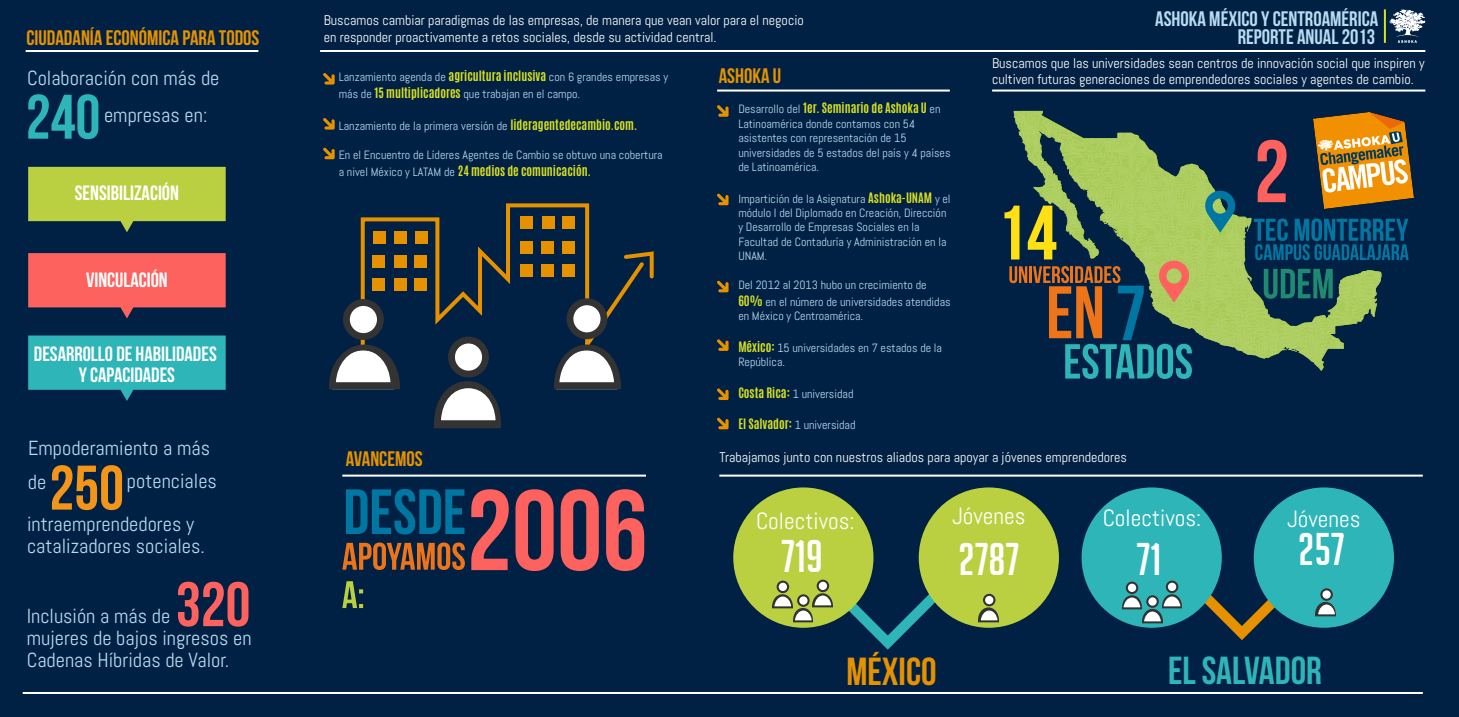
<style>
.page{position:relative;width:1459px;height:717px;background:#002144}
.page>*{position:absolute;margin:0;border:0;box-sizing:border-box;transform-origin:0 0}
.t1{font:62.8px "Bebas Neue";color:#fd625e}
.t2{font:62.8px "Bebas Neue";color:#f39519}
.t3{font:62.8px "Bebas Neue";color:#2eb5b8}
.t4{font:44.7px "Big Noodle Titling";color:#fff}
.t5{font:39.1px "Bebas Neue";color:#2eb5b8}
.t6{font:39.1px "Bebas Neue";color:#e59100}
.t7{font:23.4px "Abel";color:#fff}
.t8{font:21px "Bebas Neue";color:#e69200}
.t9{font:21px/18px "Bebas Neue";color:#b8dbf1;text-align:right}
.t10{font:20.7px/20.7px "Bebas Neue";color:#fff;text-align:center}
.t11{font:20.3px/21.9px "Abel";color:#b8dbf1}
.t12{font:14px/16.8px "Abel";color:#fff}
.t13{font:12px/14.4px "Abel";color:#b8dbf1}
.t14{font:700 12px "Antonio";color:#d9e021}
.s1{font-family:"Antonio";font-weight:700;color:#d9e021}
.s2{font-family:"Abel";font-weight:400;color:#b8dbf1}
</style>
<div class="page">
<svg style="left:28px;top:167px;width:198px;height:65px;background:#9cb340"></svg>
<svg style="left:28px;top:253px;width:198px;height:65px;background:#d45759"></svg>
<svg style="left:1389px;top:9px;width:36px;height:34px"></svg>
<hr style="left:1384px;top:9px;width:2px;height:34px;background:#d9e021">
<hr style="left:320px;top:50px;width:1105px;height:2px;background:#fff">
<svg style="left:323px;top:73px;width:12px;height:12px"></svg>
<svg style="left:323px;top:118px;width:12px;height:12px"></svg>
<svg style="left:323px;top:147px;width:12px;height:12px"></svg>
<hr style="left:26px;top:50px;width:232px;height:2px;background:#fff">
<svg style="left:28px;top:335px;width:198px;height:66px"></svg>
<hr style="left:717px;top:89px;width:233px;height:2px;background:#fff">
<hr style="left:992px;top:89px;width:433px;height:2px;background:#fff">
<img style="left:1409px;top:159px;width:4px;height:40px">
<svg style="left:1005px;top:111px;width:404px;height:268px"></svg>
<svg style="left:717px;top:105px;width:12px;height:12px"></svg>
<svg style="left:717px;top:193px;width:12px;height:12px"></svg>
<svg style="left:717px;top:280px;width:12px;height:12px"></svg>
<svg style="left:717px;top:339px;width:12px;height:12px"></svg>
<svg style="left:717px;top:417px;width:12px;height:12px"></svg>
<svg style="left:717px;top:388px;width:12px;height:12px"></svg>
<svg style="left:346px;top:489px;width:118px;height:45px"></svg>
<svg style="left:342px;top:542px;width:123px;height:28px"></svg>
<svg style="left:342px;top:581px;width:21px;height:27px"></svg>
<svg style="left:471px;top:489px;width:38px;height:81px"></svg>
<svg style="left:515px;top:489px;width:39px;height:82px"></svg>
<svg style="left:561px;top:489px;width:38px;height:82px"></svg>
<svg style="left:606px;top:489px;width:38px;height:82px"></svg>
<hr style="left:342px;top:474px;width:304px;height:2px;background:#fff">
<hr style="left:719px;top:474px;width:704px;height:2px;background:#fff">
<div style="left:1082px;top:487px;width:140px;height:140px;background:#2eb5b8;border-radius:50%"></div>
<div style="left:1254px;top:487px;width:140px;height:140px;background:#2eb5b8;border-radius:50%"></div>
<div style="left:919px;top:487px;width:140px;height:140px;background:#bbd040;border-radius:50%"></div>
<div style="left:733px;top:487px;width:141px;height:140px;background:#bbd040;border-radius:50%"></div>
<svg style="left:772px;top:534px;width:227px;height:116px"></svg>
<svg style="left:1122px;top:524px;width:228px;height:116px"></svg>
<hr style="left:23px;top:692px;width:1400px;height:2px;background:#fff">
<svg style="left:360px;top:203px;width:274px;height:122px"></svg>
<svg style="left:329px;top:299px;width:71px;height:90px"></svg>
<svg style="left:434px;top:336px;width:67px;height:92px"></svg>
<svg style="left:554px;top:298px;width:67px;height:91px"></svg>
<div style="left:373px;top:231px;width:13px;height:12px;background:#e59100"></div>
<div style="left:395px;top:231px;width:12px;height:12px;background:#e59100"></div>
<div style="left:415px;top:231px;width:13px;height:12px;background:#e59100"></div>
<div style="left:373px;top:255px;width:12px;height:13px;background:#e59100"></div>
<div style="left:394px;top:255px;width:12px;height:13px;background:#e59100"></div>
<div style="left:415px;top:255px;width:12px;height:13px;background:#e59100"></div>
<div style="left:373px;top:278px;width:12px;height:13px;background:#e59100"></div>
<div style="left:394px;top:278px;width:12px;height:13px;background:#e59100"></div>
<div style="left:415px;top:278px;width:12px;height:13px;background:#e59100"></div>
<div style="left:520px;top:216px;width:13px;height:13px;background:#e59100"></div>
<div style="left:542px;top:216px;width:12px;height:13px;background:#e59100"></div>
<div style="left:563px;top:216px;width:12px;height:13px;background:#e59100"></div>
<div style="left:520px;top:241px;width:12px;height:13px;background:#e59100"></div>
<div style="left:541px;top:241px;width:13px;height:13px;background:#e59100"></div>
<div style="left:562px;top:241px;width:12px;height:13px;background:#e59100"></div>
<div style="left:520px;top:264px;width:12px;height:12px;background:#e59100"></div>
<div style="left:541px;top:264px;width:13px;height:12px;background:#e59100"></div>
<div style="left:562px;top:264px;width:12px;height:12px;background:#e59100"></div>
<svg style="left:621px;top:249px;width:33px;height:31px"></svg>
<h3 class="t8" style="left:26px;top:26px;width:235px">CIUDADANÍA ECONÓMICA PARA TODOS</h3>
<h3 class="t11" style="left:27px;top:67px;width:194px">Colaboración con más de</h3>
<h1 class="t3" style="left:26px;top:82px;width:76px">240</h1>
<h3 class="t11" style="left:104px;top:104px;width:105px">empresas en:</h3>
<h3 class="t10" style="left:75px;top:182px;width:106px">SENSIBILIZACIÓN</h3>
<h3 class="t10" style="left:86px;top:269px;width:83px">VINCULACIÓN</h3>
<h3 class="t10" style="left:34px;top:343px;width:184px">DESARROLLO DE HABILIDADES<br>Y CAPACIDADES</h3>
<h3 class="t11" style="left:127px;top:431px;width:91px;line-height:33px;text-indent:-99px">Empoderamiento a más potenciales</h3>
<h3 class="t11" style="left:27px;top:513px;width:179px">intraemprendedores y catalizadores sociales.</h3>
<h1 class="t2" style="left:49px;top:453px;width:76px">250</h1>
<h3 class="t11" style="left:28px;top:471px;width:20px">de</h3>
<h1 class="t1" style="left:176px;top:570px;width:76px">320</h1>
<h3 class="t11" style="left:27px;top:605px;width:226px">Inclusión a más de<br>mujeres de bajos ingresos en<br>Cadenas Híbridas de Valor.</h3>
<p class="t12" style="left:324px;top:12px;width:482px">Buscamos cambiar paradigmas de las empresas, de manera que vean valor para el negocio en responder proactivamente a retos sociales, desde su actividad central.</p>
<h3 class="t9" style="left:1155px;top:10px;width:225px">ASHOKA MÉXICO Y CENTROAMÉRICA<br>REPORTE ANUAL 2013</h3>
<p class="t13" style="left:339px;top:69px;width:331px;line-height:17px">Lanzamiento agenda de <span class="s1">agricultura inclusiva</span> con 6 grandes empresas y más de <span class="s1">15 multiplicadores</span> que trabajan en el campo.</p>
<p class="t13" style="left:339px;top:119px;width:300px">Lanzamiento de la primera versión de <span class="s1">lideragentedecambio.com.</span></p>
<p class="t13" style="left:339px;top:147px;width:325px">En el Encuentro de Líderes Agentes de Cambio se obtuvo una cobertura</p>
<p class="t14" style="left:339px;top:161px;width:254px"><span class="s2">a nivel México y LATAM de</span> 24 medios de comunicación.</p>
<h3 class="t8" style="left:346px;top:447px;width:78px">AVANCEMOS</h3>
<h3 class="t8" style="left:719px;top:64px;width:64px">ASHOKA U</h3>
<p class="t12" style="left:992px;top:54px;width:434px">Buscamos que las universidades sean centros de innovación social que inspiren y cultiven futuras generaciones de emprendedores sociales y agentes de cambio.</p>
<p class="t14" style="left:738px;top:99px;width:204px"><span class="s2">Desarrollo del</span> 1er. Seminario de Ashoka U <span class="s2">en</span></p>
<p class="t13" style="left:738px;top:116px;width:214px">Latinoamérica donde contamos con 54 asistentes con representación de 15 universidades de 5 estados del país y 4 países de Latinoamérica.</p>
<p class="t13" style="left:738px;top:191px;width:214px">Impartición de la Asignatura <span class="s1">Ashoka-UNAM</span> y el módulo I del Diplomado en Creación, Dirección y Desarrollo de Empresas Sociales en la Facultad de Contaduría y Administración en la UNAM.</p>
<p class="t13" style="left:738px;top:276px;width:214px;line-height:17px">Del 2012 al 2013 hubo un crecimiento de<br><span class="s1">60%</span> en el número de universidades atendidas</p>
<p class="t13" style="left:738px;top:309px;width:126px">en México y Centroamérica.</p>
<p class="t13" style="left:738px;top:340px;width:205px"><span class="s1">México:</span> 15 universidades en 7 estados de la<br>República.</p>
<p class="t13" style="left:738px;top:386px;width:117px"><span class="s1">Costa Rica:</span> 1 universidad</p>
<p class="t13" style="left:738px;top:418px;width:119px"><span class="s1">El Salvador:</span> 1 universidad</p>
<p class="t12" style="left:719px;top:448px;width:409px">Trabajamos junto con nuestros aliados para apoyar a jóvenes emprendedores</p>
<h3 class="t7" style="left:756px;top:506px;width:100px">Colectivos:</h3>
<h2 class="t4" style="left:782px;top:531px;width:43px">719</h2>
<h3 class="t7" style="left:952px;top:501px;width:75px">Jóvenes</h3>
<h2 class="t4" style="left:959px;top:534px;width:62px">2787</h2>
<h3 class="t7" style="left:1103px;top:503px;width:100px">Colectivos:</h3>
<h3 class="t7" style="left:1287px;top:504px;width:75px">Jóvenes</h3>
<h2 class="t4" style="left:1137px;top:534px;width:26px">71</h2>
<h2 class="t4" style="left:1298px;top:525px;width:48px">257</h2>
<h3 class="t6" style="left:846px;top:649px;width:92px">MÉXICO</h3>
<h3 class="t5" style="left:1168px;top:648px;width:155px">EL SALVADOR</h3>
</div>
